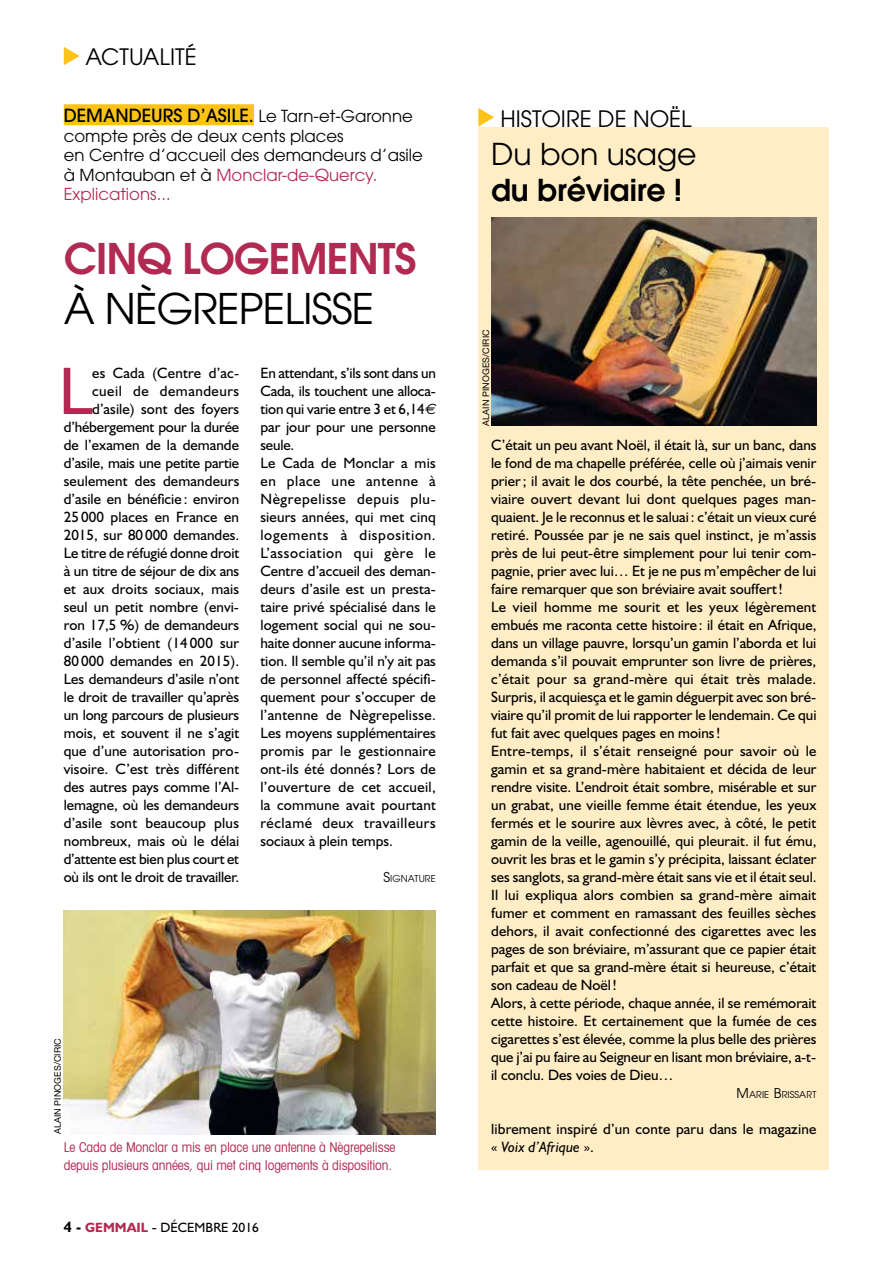
<style>
.page{position:relative;width:893px;height:1263px;background:#fff}
.page>*{position:absolute;margin:0;border:0;box-sizing:border-box;transform-origin:0 0}
.t1{font:67.65px "Humanist 521 BT";color:#b12a52}
.t2{font:600 42px "Avant Garde";letter-spacing:-.02em;color:#b12a52}
.t3{font:42px "Avant Garde";letter-spacing:-.02em;color:#000}
.t4{font:600 30px "Avant Garde";color:#000}
.t5{font:30px "Avant Garde";color:#000}
.t6{font:22.5px "Avant Garde";color:#000}
.t7{font:500 18px "Avant Garde";color:#000}
.t8{font:16.5px/19.5px "Avant Garde";color:#000}
.t9{font:15px/18px "Humanist 521 BT";letter-spacing:.005em;color:#000}
.t10{font:condensed 13.5px/18px "Avant Garde";letter-spacing:-.01em;color:#b12a52}
.t11{font:13.5px "Humanist 521 BT";color:#000}
.t12{font:9.45px "Avant Garde";letter-spacing:.01em;color:#000}
.t13{font:9px "Helvetica Neue";letter-spacing:.01em;color:#000}
.s1{font-weight:400;font-size:16.5px}
.s2{color:#b12a52}
.s3{font-family:"Euro Sans";font-style:italic}
.s4{font-size:13.5px}
.s5{font-weight:700;font-size:15px}
.s6{font-weight:700;color:#b12a52}
.s7{font-size:15px}
.s8{font-style:italic}
</style>
<div class="page">
<svg style="left:64px;top:47px;width:16px;height:18px"></svg>
<div style="left:478px;top:128px;width:351px;height:1042px;background:#ffedc6"></div>
<svg style="left:478px;top:108px;width:16px;height:19px"></svg>
<div style="left:64px;top:104px;width:190px;height:21px;background:#fcc216"></div>
<img style="left:64px;top:910px;width:372px;height:224px">
<img style="left:491px;top:218px;width:325px;height:208px">
<h3 class="t6" style="left:85px;top:43px;width:113px">ACTUALITÉ</h3>
<p class="t7" style="left:64px;top:105px;width:351px">DEMANDEURS D’ASILE. <span class="s1">Le Tarn-et-Garonne</span></p>
<p class="t8" style="left:64px;top:126px;width:360px">compte près de deux cents places<br>en Centre d’accueil des demandeurs d’asile à Montauban et à <span class="s2">Monclar-de-Quercy.<br>Explications...</span></p>
<h2 class="t2" style="left:64px;top:232px;width:354px">CINQ LOGEMENTS</h2>
<h2 class="t3" style="left:64px;top:284px;width:312px">À NÈGREPELISSE</h2>
<p class="t9" style="left:64px;top:364px;width:177px;text-align:right">es Cada (Centre d’ac&shy;cueil de demandeurs d’asile) sont des foyers d’hébergement pour la durée de l’examen de la demande d’asile, mais une petite partie seulement des demandeurs d’asile en bénéficie : environ<br>25 000 places en France en<br>2015, sur 80 000 demandes.<br>Le titre de réfugié donne droit à un titre de séjour de dix ans et aux droits sociaux, mais seul un petit nombre (envi&shy;ron 17,5 %) de demandeurs d’asile l’obtient (14 000 sur<br>80 000 demandes en 2015).<br>Les demandeurs d’asile n’ont le droit de travailler qu’après un long parcours de plusieurs mois, et souvent il ne s’agit que d’une autorisation pro&shy;visoire. C’est très différent des autres pays comme l’Al&shy;lemagne, où les demandeurs d’asile sont beaucoup plus nombreux, mais où le délai d’attente est bien plus court et où ils ont le droit de travailler.</p>
<p class="t9" style="left:260px;top:364px;width:177px">En attendant, s’ils sont dans un<br>Cada, ils touchent une alloca&shy;tion qui varie entre 3 et 6,14<span class="s3">€ </span>par jour pour une personne seule.<br>Le Cada de Monclar a mis en place une antenne à<br>Nègrepelisse depuis plu&shy;sieurs années, qui met cinq logements à disposition.<br>L’association qui gère le<br>Centre d’accueil des deman&shy;deurs d’asile est un presta&shy;taire privé spécialisé dans le logement social qui ne sou&shy;haite donner aucune informa&shy;tion. Il semble qu’il n’y ait pas de personnel affecté spécifi&shy;quement pour s’occuper de l’antenne de Nègrepelisse.<br>Les moyens supplémentaires promis par le gestionnaire ont-ils été donnés? Lors de l’ouverture de cet accueil, la commune avait pourtant réclamé deux travailleurs sociaux à plein temps.</p>
<h1 class="t1" style="left:59px;top:349px;width:36px">L</h1>
<p class="t12" style="left:383px;top:873px;width:54px"><span class="s4">S</span>IGNATURE</p>
<p class="t13" style="left:52px;top:1134px;width:98px;rotate:-90deg">ALAIN PINOGES/CIRIC</p>
<p class="t10" style="left:64px;top:1138px;width:333px">Le Cada de Monclar a mis en place une antenne à Nègrepelisse depuis plusieurs années, qui met cinq logements à disposition.</p>
<p class="t11" style="left:64px;top:1219px;width:197px"><span class="s5">4 -</span> <span class="s6">GEMMAIL</span> <span class="s7">-</span> décem bre 2016</p>
<h3 class="t6" style="left:500px;top:105px;width:193px">HISTOIRE DE NOËL</h3>
<h3 class="t5" style="left:491px;top:135px;width:207px">Du bon usage</h3>
<h3 class="t4" style="left:491px;top:171px;width:193px">du bréviaire !</h3>
<p class="t13" style="left:481px;top:426px;width:98px;rotate:-90deg">ALAIN PINOGES/CIRIC</p>
<p class="t9" style="left:491px;top:436px;width:327px">C’était un peu avant Noël, il était là, sur un banc, dans le fond de ma chapelle préférée, celle où j’aimais venir prier; il avait le dos courbé, la tête penchée, un bré&shy;viaire ouvert devant lui dont quelques pages man&shy;quaient. Je le reconnus et le saluai: c’était un vieux curé retiré. Poussée par je ne sais quel instinct, je m’assis près de lui peut-être simplement pour lui tenir com&shy;pagnie, prier avec lui… Et je ne pus m’empêcher de lui faire remarquer que son bréviaire avait souffert!<br>Le vieil homme me sourit et les yeux légèrement embués me raconta cette histoire : il était en Afrique, dans un village pauvre, lorsqu’un gamin l’aborda et lui demanda s’il pouvait emprunter son livre de prières, c’était pour sa grand-mère qui était très malade.<br>Surpris, il acquiesça et le gamin déguerpit avec son bré&shy;viaire qu’il promit de lui rapporter le lendemain. Ce qui fut fait avec quelques pages en moins!<br>Entre-temps, il s’était renseigné pour savoir où le gamin et sa grand-mère habitaient et décida de leur rendre visite. L’endroit était sombre, misérable et sur un grabat, une vieille femme était étendue, les yeux fermés et le sourire aux lèvres avec, à côté, le petit gamin de la veille, agenouillé, qui pleurait. il fut ému, ouvrit les bras et le gamin s’y précipita, laissant éclater ses sanglots, sa grand-mère était sans vie et il était seul.<br>Il lui expliqua alors combien sa grand-mère aimait fumer et comment en ramassant des feuilles sèches dehors, il avait confectionné des cigarettes avec les pages de son bréviaire, m’assurant que ce papier était parfait et que sa grand-mère était si heureuse, c’était son cadeau de Noël!<br>Alors, à cette période, chaque année, il se remémorait cette histoire. Et certainement que la fumée de ces cigarettes s’est élevée, comme la plus belle des prières que j’ai pu faire au Seigneur en lisant mon bréviaire, a-t&shy;il conclu. Des voies de Dieu…</p>
<p class="t12" style="left:737px;top:1089px;width:81px"><span class="s4">M</span>ARIE <span class="s4">B</span>RISSART</p>
<p class="t9" style="left:491px;top:1120px;width:327px">librement inspiré d’un conte paru dans le magazine « <span class="s8">Voix d’Afrique</span> ».</p>
</div>
